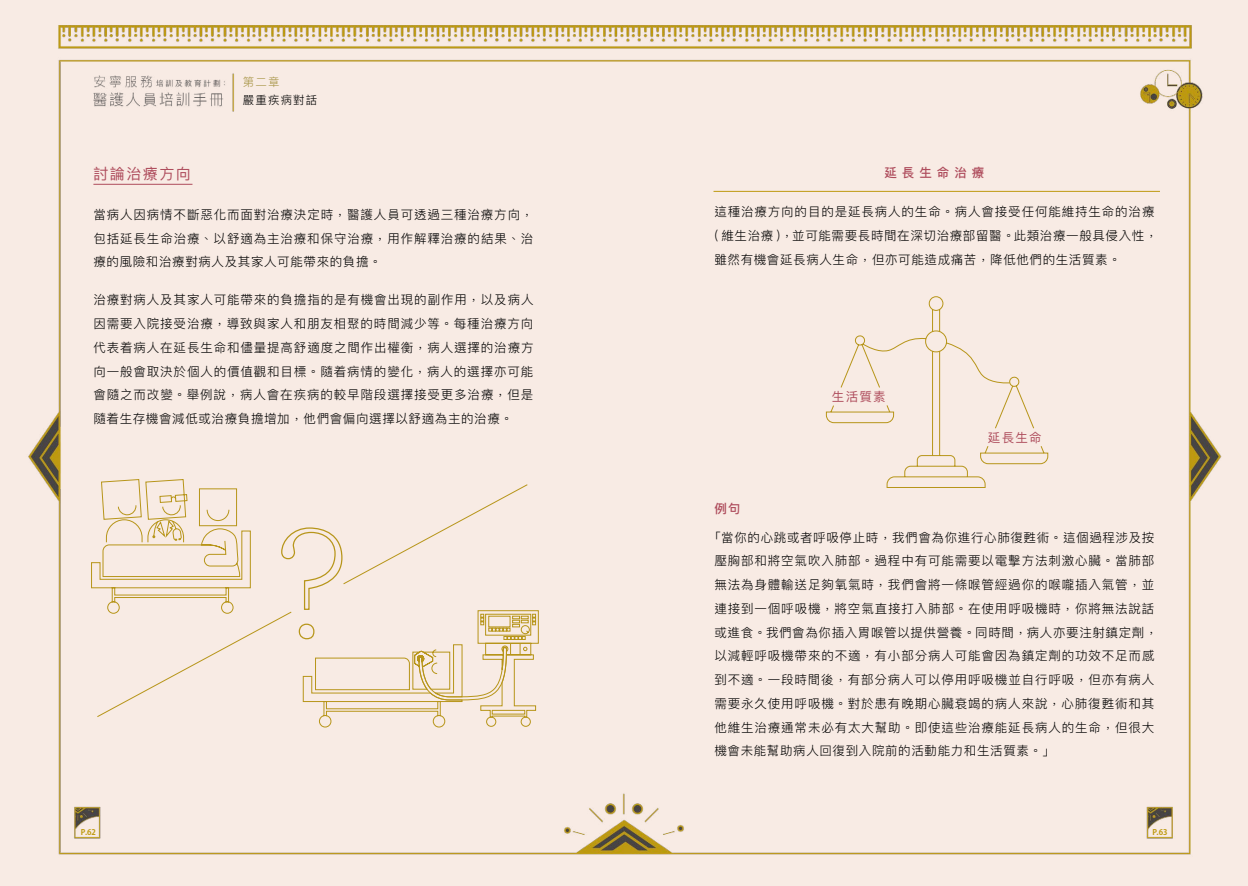
<style>
.page{position:relative;width:1248px;height:886px;background:#fff}
.page>*{position:absolute;margin:0;border:0;box-sizing:border-box;transform-origin:0 0}
.t1{font:15px "Ping Fang HK";letter-spacing:.1em;color:#ae4c5c}
.t2{font:300 12.5px/23.8px "Ping Fang HK";letter-spacing:.07em;color:#000;text-align:justify}
.t3{font:300 12.5px/23.8px "Ping Fang HK";letter-spacing:.05em;color:#000}
.t4{font:500 12.5px "Ping Fang HK";letter-spacing:.4em;color:#ae4c5c}
.t5{font:12.5px "Ping Fang HK";letter-spacing:.1em;color:#ae4c5c}
.t6{font:300 11.5px "Ping Fang HK";letter-spacing:.1em;color:#000}
.t7{font:300 11.5px "Ping Fang HK";color:#a79445}
.t8{font:700 7.75px "Koz Go Pr 6 N";color:#be9a11}
</style>
<div class="page">
<div style="left:0;top:0;width:1247px;height:886px;background:#f8ebe4"></div>
<hr style="left:93px;top:184px;width:99px;height:1px;background:#ae4c5c">
<div style="left:96px;top:483px;width:432px;height:235px;background:#f8ebe4"></div>
<svg style="left:91px;top:479px;width:160px;height:135px;background:#f0e1cd"></svg>
<svg style="left:280px;top:527px;width:259px;height:201px;background:#f3e5d6"></svg>
<hr style="left:713px;top:191px;width:446px;height:1px;background:#be9a11">
<div style="left:825px;top:296px;width:223px;height:192px;background:#f8ebe4"></div>
<p class="t7" style="left:243px;top:75px;width:38px">第二章</p>
<p class="t6" style="left:243px;top:93px;width:76px">嚴重疾病對話</p>
<p class="t1" style="left:93px;top:165px;width:99px">討論治療方向</p>
<p class="t2" style="left:93px;top:202px;width:441px">當病人因病情不斷惡化而面對治療決定時，醫護人員可透過三種治療方向，包括延長生命治療、以舒適為主治療和保守治療，用作解釋治療的結果、治療的風險和治療對病人及其家人可能帶來的負擔。</p>
<p class="t2" style="left:93px;top:288px;width:441px">治療對病人及其家人可能帶來的負擔指的是有機會出現的副作用，以及病人因需要入院接受治療，導致與家人和朋友相聚的時間減少等。每種治療方向代表着病人在延長生命和儘量提高舒適度之間作出權衡，病人選擇的治療方向一般會取決於個人的價值觀和目標。隨着病情的變化，病人的選擇亦可能會隨之而改變。舉例說，病人會在疾病的較早階段選擇接受更多治療，但是隨着生存機會減低或治療負擔增加，他們會偏向選擇以舒適為主的治療。</p>
<p class="t4" style="left:884px;top:165px;width:101px">延長生命治療</p>
<p class="t3" style="left:714px;top:200px;width:444px">這種治療方向的目的是延長病人的生命。病人會接受任何能維持生命的治療( 維生治療 )，並可能需要長時間在深切治療部留醫。此類治療一般具侵入性，雖然有機會延長病人生命，但亦可能造成痛苦，降低他們的生活質素。</p>
<p class="t5" style="left:831px;top:389px;width:55px">生活質素</p>
<p class="t5" style="left:987px;top:430px;width:55px">延長生命</p>
<p class="t4" style="left:714px;top:501px;width:28px">例句</p>
<p class="t2" style="left:714px;top:525px;width:444px;text-align:left;text-indent:-6px">「當你的心跳或者呼吸停止時，我們會為你進行心肺復甦術。這個過程涉及按壓胸部和將空氣吹入肺部。過程中有可能需要以電擊方法刺激心臟。當肺部無法為身體輸送足夠氧氣時，我們會將一條喉管經過你的喉嚨插入氣管，並連接到一個呼吸機，將空氣直接打入肺部。在使用呼吸機時，你將無法說話或進食。我們會為你插入胃喉管以提供營養。同時間，病人亦要注射鎮定劑，以減輕呼吸機帶來的不適，有小部分病人可能會因為鎮定劑的功效不足而感到不適。一段時間後，有部分病人可以停用呼吸機並自行呼吸，但亦有病人需要永久使用呼吸機。對於患有晚期心臟衰竭的病人來說，心肺復甦術和其他維生治療通常未必有太大幫助。即使這些治療能延長病人的生命，但很大機會未能幫助病人回復到入院前的活動能力和生活質素。」</p>
<p class="t8" style="left:81px;top:827px;width:17px">P.62</p>
<p class="t8" style="left:1152px;top:827px;width:17px">P.63</p>
</div>
